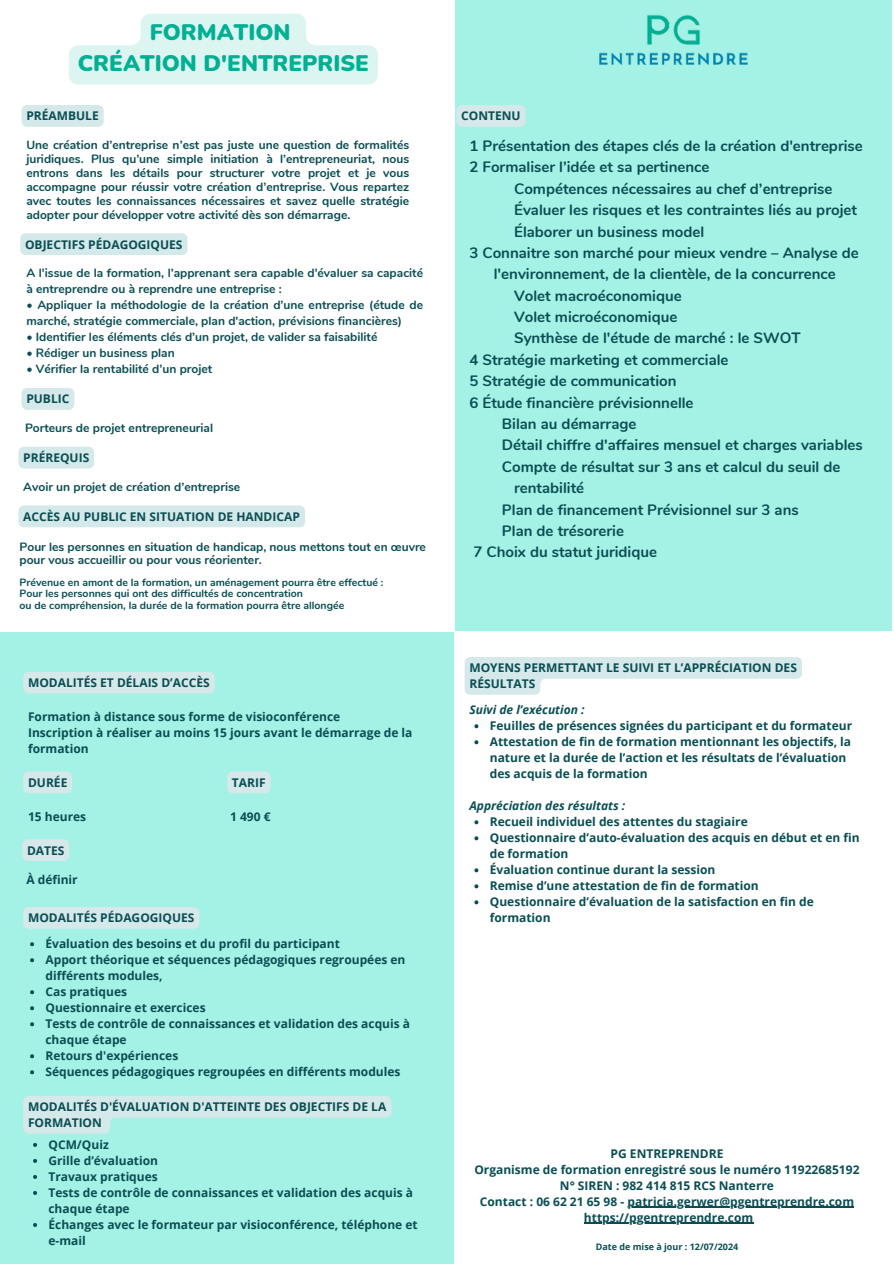
<style>
.page{position:relative;width:894px;height:1264px;background:#fff}
.page>*{position:absolute;margin:0;border:0;box-sizing:border-box;transform-origin:0 0}
.t1{font:900 22.5px/31.5px "Nunito";color:#00b093;text-align:center}
.t2{font:700 15px/21.3px "Nunito";color:#0a4e53}
.t3{font:700 12px/16px "Open Sans";color:#0a4e53}
.t4{font:700 12px/14px "Nunito";color:#0a4e53}
.t5{font:italic 700 12px "Open Sans";color:#0a4e53}
.t6{font:700 10.5px/11.4px "Nunito";color:#0a4e53}
.t7{font:700 9px "Open Sans";color:#0a4e53}
</style>
<div class="page">
<div style="left:455px;top:0;width:436px;height:631px;background:#a4f1e5"></div>
<div style="left:0;top:631px;width:453px;height:632px;background:#a4f1e5"></div>
<img style="left:599px;top:15px;width:149px;height:50px">
<svg style="left:69px;top:14px;width:309px;height:71px"></svg>
<div style="left:22px;top:105px;width:82px;height:22px;background:#d5e8ea"></div>
<div style="left:20px;top:233px;width:167px;height:22px;background:#d5e8ea;border-radius:5px"></div>
<div style="left:456px;top:105px;width:69px;height:22px;background:#d5e8ea"></div>
<svg style="left:22px;top:388px;width:52px;height:22px"></svg>
<div style="left:18px;top:447px;width:76px;height:21px;background:#d5e8ea"></div>
<div style="left:23px;top:671px;width:192px;height:22px;background:#d5e8ea;border-radius:5px"></div>
<svg style="left:23px;top:771px;width:49px;height:22px"></svg>
<svg style="left:22px;top:839px;width:47px;height:22px"></svg>
<div style="left:23px;top:907px;width:176px;height:21px;background:#d5e8ea;border-radius:5px"></div>
<svg style="left:30px;top:942px;width:4px;height:4px"></svg>
<svg style="left:30px;top:958px;width:4px;height:4px"></svg>
<svg style="left:30px;top:990px;width:4px;height:4px"></svg>
<svg style="left:30px;top:1006px;width:4px;height:4px"></svg>
<svg style="left:30px;top:1022px;width:4px;height:4px"></svg>
<svg style="left:30px;top:1054px;width:4px;height:4px"></svg>
<svg style="left:30px;top:1070px;width:4px;height:4px"></svg>
<svg style="left:227px;top:771px;width:43px;height:22px"></svg>
<svg style="left:23px;top:1096px;width:368px;height:37px"></svg>
<svg style="left:33px;top:1143px;width:4px;height:3px"></svg>
<svg style="left:33px;top:1159px;width:4px;height:3px"></svg>
<svg style="left:33px;top:1175px;width:4px;height:3px"></svg>
<svg style="left:33px;top:1191px;width:4px;height:3px"></svg>
<svg style="left:33px;top:1223px;width:4px;height:3px"></svg>
<svg style="left:464px;top:657px;width:337px;height:37px"></svg>
<svg style="left:474px;top:724px;width:4px;height:4px"></svg>
<svg style="left:474px;top:740px;width:4px;height:4px"></svg>
<svg style="left:474px;top:820px;width:4px;height:4px"></svg>
<svg style="left:474px;top:836px;width:4px;height:4px"></svg>
<svg style="left:474px;top:868px;width:4px;height:4px"></svg>
<svg style="left:474px;top:884px;width:4px;height:4px"></svg>
<svg style="left:474px;top:900px;width:4px;height:4px"></svg>
<div style="left:18px;top:505px;width:287px;height:22px;background:#d5e8ea;border-radius:5px"></div>
<hr style="left:627px;top:1206px;width:227px;height:1px;background:#0a4e53">
<hr style="left:583px;top:1222px;width:170px;height:1px;background:#0a4e53">
<h3 class="t1" style="left:78px;top:16px;width:292px">FORMATION<br>CRÉATION D'ENTREPRISE</h3>
<h4 class="t3" style="left:26px;top:108px;width:74px">PRÉAMBULE</h4>
<h3 class="t4" style="left:26px;top:138px;width:384px;text-align:justify">Une création d’entreprise n’est pas juste une question de formalités juridiques. Plus qu’une simple initiation à l’entrepreneuriat, nous entrons dans les détails pour structurer votre projet et je vous accompagne pour réussir votre création d’entreprise. Vous repartez avec toutes les connaissances nécessaires et savez quelle stratégie adopter pour développer votre activité dès son démarrage.</h3>
<h4 class="t3" style="left:25px;top:236px;width:159px">OBJECTIFS PÉDAGOGIQUES</h4>
<h3 class="t4" style="left:26px;top:265px;width:398px;line-height:16px">A l'issue de la formation, l’apprenant sera capable d'évaluer sa capacité à entreprendre ou à reprendre une entreprise :</h3>
<h3 class="t4" style="left:26px;top:297px;width:398px;line-height:16px">• Appliquer la méthodologie de la création d’une entreprise (étude de marché, stratégie commerciale, plan d'action, prévisions financières)</h3>
<h3 class="t4" style="left:26px;top:330px;width:352px">• Identifier les éléments clés d’un projet, de valider sa faisabilité</h3>
<h3 class="t4" style="left:26px;top:346px;width:150px">• Rédiger un business plan</h3>
<h3 class="t4" style="left:26px;top:362px;width:187px">• Vérifier la rentabilité d’un projet</h3>
<h3 class="t3" style="left:26px;top:391px;width:45px">PUBLIC</h3>
<h4 class="t4" style="left:25px;top:421px;width:189px">Porteurs de projet entrepreneurial</h4>
<h3 class="t3" style="left:23px;top:449px;width:67px">PRÉREQUIS</h3>
<h4 class="t4" style="left:23px;top:479px;width:218px">Avoir un projet de création d’entreprise</h4>
<p class="t3" style="left:23px;top:508px;width:278px">ACCÈS AU PUBLIC EN SITUATION DE HANDICAP</p>
<p class="t4" style="left:19px;top:541px;width:408px;line-height:13px">Pour les personnes en situation de handicap, nous mettons tout en œuvre pour vous accueillir ou pour vous réorienter.</p>
<h4 class="t6" style="left:19px;top:576px;width:365px">Prévenue en amont de la formation, un aménagement pourra être effectué :<br>Pour les personnes qui ont des difficultés de concentration<br>ou de compréhension, la durée de la formation pourra être allongée</h4>
<h6 class="t3" style="left:28px;top:674px;width:183px">MODALITÉS ET DÉLAIS D’ACCÈS</h6>
<h3 class="t3" style="left:28px;top:708px;width:386px">Formation à distance sous forme de visioconférence<br>Inscription à réaliser au moins 15 jours avant le démarrage de la formation</h3>
<h4 class="t3" style="left:28px;top:774px;width:41px">DURÉE</h4>
<h3 class="t3" style="left:28px;top:808px;width:60px">15 heures</h3>
<h3 class="t3" style="left:27px;top:842px;width:39px">DATES</h3>
<h4 class="t3" style="left:26px;top:871px;width:53px">À définir</h4>
<p class="t3" style="left:232px;top:774px;width:35px">TARIF</p>
<p class="t3" style="left:230px;top:808px;width:42px">1 490 €</p>
<p class="t3" style="left:28px;top:909px;width:168px">MODALITÉS PÉDAGOGIQUES</p>
<p class="t3" style="left:45px;top:935px;width:296px">Évaluation des besoins et du profil du participant</p>
<p class="t3" style="left:45px;top:951px;width:361px">Apport théorique et séquences pédagogiques regroupées en différents modules,</p>
<p class="t3" style="left:45px;top:983px;width:83px">Cas pratiques</p>
<p class="t3" style="left:45px;top:999px;width:162px">Questionnaire et exercices</p>
<h3 class="t3" style="left:45px;top:1015px;width:366px">Tests de contrôle de connaissances et validation des acquis à chaque étape</h3>
<p class="t3" style="left:45px;top:1047px;width:134px">Retours d'expériences</p>
<p class="t3" style="left:45px;top:1063px;width:356px">Séquences pédagogiques regroupées en différents modules</p>
<p class="t3" style="left:28px;top:1098px;width:359px">MODALITÉS D'ÉVALUATION D'ATTEINTE DES OBJECTIFS DE LA<br>FORMATION</p>
<p class="t3" style="left:48px;top:1136px;width:62px">QCM/Quiz</p>
<h3 class="t3" style="left:48px;top:1152px;width:111px">Grille d’évaluation</h3>
<p class="t3" style="left:48px;top:1168px;width:111px">Travaux pratiques</p>
<h2 class="t3" style="left:48px;top:1184px;width:366px">Tests de contrôle de connaissances et validation des acquis à chaque étape</h2>
<p class="t3" style="left:48px;top:1216px;width:371px">Échanges avec le formateur par visioconférence, téléphone et e-mail</p>
<h4 class="t3" style="left:461px;top:108px;width:61px">CONTENU</h4>
<h4 class="t2" style="left:469px;top:135px;width:395px">1 Présentation des étapes clés de la création d'entreprise</h4>
<h4 class="t2" style="left:469px;top:157px;width:241px">2 Formaliser l’idée et sa pertinence</h4>
<h4 class="t2" style="left:514px;top:178px;width:320px">Compétences nécessaires au chef d’entreprise</h4>
<h4 class="t2" style="left:514px;top:199px;width:344px">Évaluer les risques et les contraintes liés au projet</h4>
<h3 class="t2" style="left:514px;top:221px;width:192px">Élaborer un business model</h3>
<h3 class="t2" style="left:469px;top:242px;width:390px">3 Connaitre son marché pour mieux vendre – Analyse de</h3>
<h3 class="t2" style="left:493px;top:264px;width:343px">l'environnement, de la clientèle, de la concurrence</h3>
<h4 class="t2" style="left:514px;top:285px;width:169px">Volet macroéconomique</h4>
<h4 class="t2" style="left:514px;top:306px;width:165px">Volet microéconomique</h4>
<h4 class="t2" style="left:514px;top:328px;width:288px">Synthèse de l'étude de marché : le SWOT</h4>
<h4 class="t2" style="left:469px;top:349px;width:260px">4 Stratégie marketing et commerciale</h4>
<h4 class="t2" style="left:469px;top:370px;width:208px">5 Stratégie de communication</h4>
<h4 class="t2" style="left:469px;top:392px;width:226px">6 Étude financière prévisionnelle</h4>
<h4 class="t2" style="left:502px;top:413px;width:136px">Bilan au démarrage</h4>
<h4 class="t2" style="left:502px;top:435px;width:362px">Détail chiffre d'affaires mensuel et charges variables</h4>
<h3 class="t2" style="left:502px;top:456px;width:340px">Compte de résultat sur 3 ans et calcul du seuil de</h3>
<p class="t2" style="left:502px;top:477px;width:298px;text-indent:12px">rentabilité<br>Plan de financement Prévisionnel sur 3 ans</p>
<p class="t2" style="left:473px;top:520px;width:185px;text-align:center">Plan de trésorerie<br>7 Choix du statut juridique</p>
<h2 class="t3" style="left:469px;top:659px;width:329px">MOYENS PERMETTANT LE SUIVI ET L’APPRÉCIATION DES<br>RÉSULTATS</h2>
<p class="t5" style="left:469px;top:701px;width:117px">Suivi de l’exécution :</p>
<h2 class="t3" style="left:489px;top:717px;width:364px">Feuilles de présences signées du participant et du formateur</h2>
<h3 class="t3" style="left:489px;top:733px;width:363px">Attestation de fin de formation mentionnant les objectifs, la nature et la durée de l’action et les résultats de l’évaluation des acquis de la formation</h3>
<h4 class="t5" style="left:469px;top:797px;width:157px">Appréciation des résultats :</h4>
<p class="t3" style="left:489px;top:813px;width:259px">Recueil individuel des attentes du stagiaire</p>
<p class="t3" style="left:489px;top:829px;width:371px">Questionnaire d’auto-évaluation des acquis en début et en fin de formation</p>
<h4 class="t3" style="left:489px;top:861px;width:227px">Évaluation continue durant la session</h4>
<p class="t3" style="left:489px;top:877px;width:270px">Remise d’une attestation de fin de formation</p>
<p class="t3" style="left:489px;top:893px;width:325px">Questionnaire d’évaluation de la satisfaction en fin de formation</p>
<p class="t3" style="left:474px;top:1145px;width:386px;text-align:center">PG ENTREPRENDRE<br>Organisme de formation enregistré sous le numéro 11922685192<br>N° SIREN : 982 414 815 RCS Nanterre<br>Contact : 06 62 21 65 98 - patricia.gerwer@pgentreprendre.com https://pgentreprendre.com</p>
<p class="t7" style="left:595px;top:1240px;width:144px">Date de mise à jour : 12/07/2024</p>
</div>
